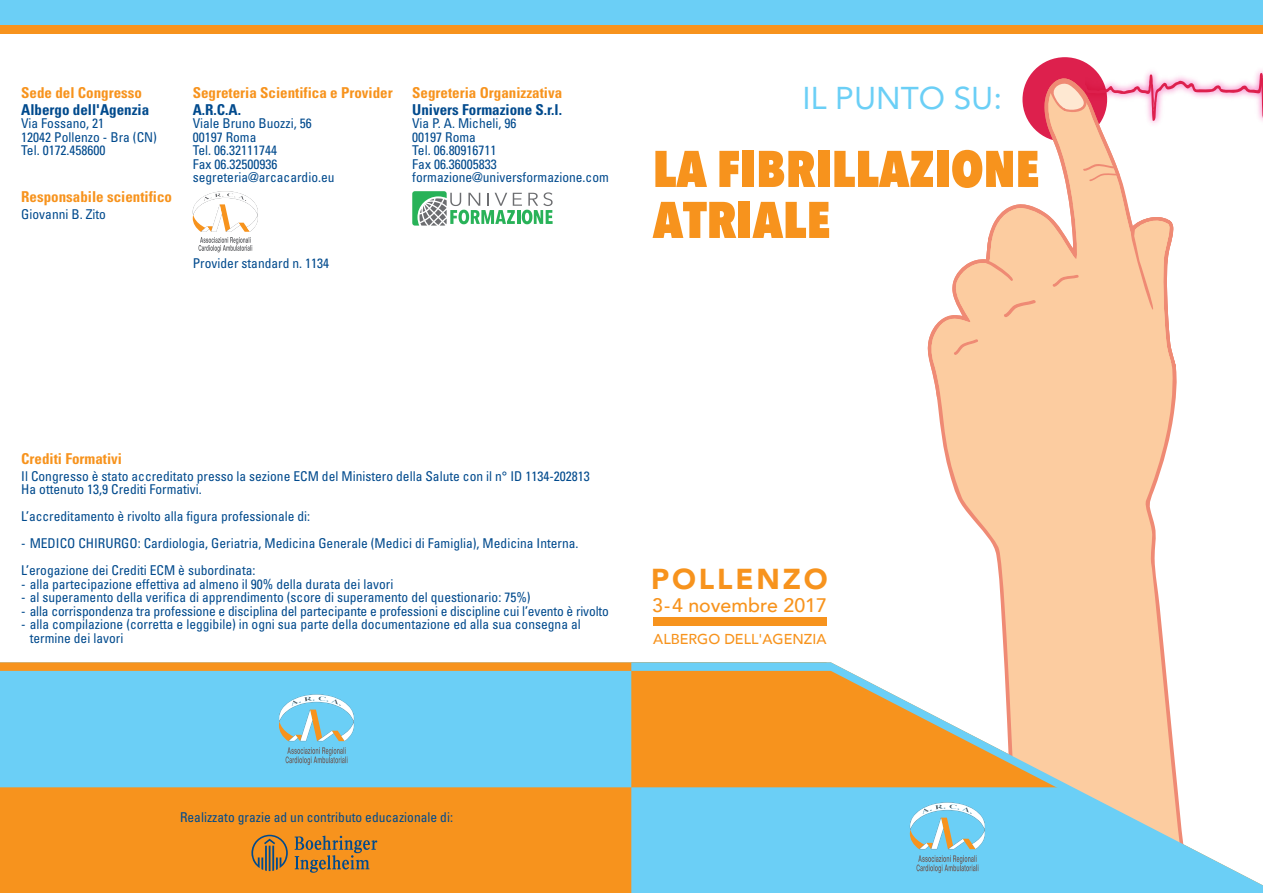
<style>
.page{position:relative;width:1263px;height:893px;background:#fff}
.page>*{position:absolute;margin:0;border:0;box-sizing:border-box;transform-origin:0 0}
.t1{font:800 51px/51px "Avenir Next Condensed";color:#f7931d}
.t2{font:31.5px "Avenir";color:#6bcff6}
.t3{font:900 28.8px "Avenir";letter-spacing:.1em;color:#f7931d}
.t4{font:500 19.5px "Avenir";color:#f7931d}
.t5{font:700 condensed 15px "Univers";color:#f7931d}
.t6{font:700 condensed 15px "Univers";color:#004a8d}
.t7{font:500 14.25px "Avenir";color:#f7931d}
.t8{font:condensed 13.5px/13.5px "Univers";color:#004a8d}
</style>
<div class="page">
<div style="left:1022px;top:57px;width:85px;height:85px;background:#dd204d;border-radius:50%"></div>
<svg style="left:0;top:662px;width:631px;height:231px;background:#b0b18a"></svg>
<svg style="left:937px;top:372px;width:240px;height:290px;fill:#fccca0"></svg>
<svg style="left:930px;top:77px;width:242px;height:320px;fill:#fccca0"></svg>
<svg style="left:1047px;top:73px;width:216px;height:50px"></svg>
<svg style="left:982px;top:233px;width:38px;height:50px;background:#fac8a1"></svg>
<svg style="left:1128px;top:214px;width:49px;height:158px"></svg>
<svg style="left:1053px;top:274px;width:27px;height:14px"></svg>
<svg style="left:1004px;top:299px;width:33px;height:19px"></svg>
<svg style="left:954px;top:338px;width:25px;height:18px"></svg>
<svg style="left:1083px;top:164px;width:36px;height:17px"></svg>
<div style="left:0;top:0;width:1263px;height:34px;background:#6bcff6"></div>
<svg style="left:251px;top:835px;width:126px;height:38px;background:#bd8137"></svg>
<svg style="left:631px;top:662px;width:632px;height:231px"></svg>
<div style="left:0;top:25px;width:1263px;height:9px;background:#f7931d"></div>
<svg style="left:412px;top:191px;width:141px;height:35px"></svg>
<svg style="left:193px;top:191px;width:65px;height:61px"></svg>
<svg style="left:279px;top:694px;width:75px;height:47px"></svg>
<svg style="left:285px;top:747px;width:62px;height:18px"></svg>
<div style="left:653px;top:617px;width:173px;height:8px;background:#f7931d"></div>
<svg style="left:910px;top:802px;width:75px;height:47px"></svg>
<svg style="left:916px;top:855px;width:62px;height:18px"></svg>
<p class="t5" style="left:21px;top:84px;width:122px">Sede del Congresso</p>
<p class="t6" style="left:21px;top:100px;width:129px">Albergo dell'Agenzia</p>
<p class="t8" style="left:21px;top:116px;width:137px">Via Fossano, 21<br>12042 Pollenzo - Bra (CN)<br>Tel. 0172.458600</p>
<p class="t5" style="left:21px;top:187px;width:152px">Responsabile scientifico</p>
<p class="t8" style="left:21px;top:207px;width:86px">Giovanni B. Zito</p>
<p class="t5" style="left:193px;top:84px;width:202px">Segreteria Scientifica e Provider</p>
<p class="t6" style="left:193px;top:100px;width:50px">A.R.C.A.</p>
<p class="t8" style="left:193px;top:116px;width:143px">Viale Bruno Buozzi, 56<br>00197 Roma<br>Tel. 06.32111744<br>Fax 06.32500936 segreteria@arcacardio.eu</p>
<p class="t5" style="left:412px;top:84px;width:151px">Segreteria Organizzativa</p>
<p class="t6" style="left:412px;top:100px;width:151px">Univers Formazione S.r.l.</p>
<p class="t8" style="left:412px;top:116px;width:198px">Via P. A. Micheli, 96<br>00197 Roma<br>Tel. 06.80916711<br>Fax 06.36005833 formazione@universformazione.com</p>
<p class="t8" style="left:193px;top:256px;width:138px">Provider standard n. 1134</p>
<h2 class="t2" style="left:803px;top:73px;width:201px">IL PUNTO SU:</h2>
<h1 class="t1" style="left:653px;top:143px;width:388px">LA FIBRILLAZIONE<br>ATRIALE</h1>
<p class="t5" style="left:21px;top:450px;width:102px">Crediti Formativi</p>
<p class="t8" style="left:21px;top:469px;width:570px">Il Congresso è stato accreditato presso la sezione ECM del Ministero della Salute con il n° ID 1134-202813<br>Ha ottenuto 13,9 Crediti Formativi.</p>
<p class="t8" style="left:21px;top:509px;width:290px">L’accreditamento è rivolto alla figura professionale di:</p>
<p class="t8" style="left:21px;top:530px;width:559px;line-height:27px">- MEDICO CHIRURGO: Cardiologia, Geriatria, Medicina Generale (Medici di Famiglia), Medicina Interna.<br>L’erogazione dei Crediti ECM è subordinata:</p>
<p class="t8" style="left:21px;top:577px;width:374px">- alla partecipazione effettiva ad almeno il 90% della durata dei lavori</p>
<p class="t8" style="left:21px;top:590px;width:511px">- al superamento della verifica di apprendimento (score di superamento del questionario: 75%)</p>
<p class="t8" style="left:21px;top:604px;width:589px">- alla corrispondenza tra professione e disciplina del partecipante e professioni e discipline cui l’evento è rivolto</p>
<p class="t8" style="left:30px;top:617px;width:553px;text-indent:-8px">- alla compilazione (corretta e leggibile) in ogni sua parte della documentazione ed alla sua consegna al termine dei lavori</p>
<h3 class="t3" style="left:651px;top:555px;width:178px">POLLENZO</h3>
<h3 class="t4" style="left:652px;top:588px;width:176px">3-4 novembre 2017</h3>
<p class="t7" style="left:653px;top:627px;width:175px">ALBERGO DELL'AGENZIA</p>
<p class="t8" style="left:180px;top:810px;width:274px">Realizzato grazie ad un contributo educazionale di:</p>
</div>
